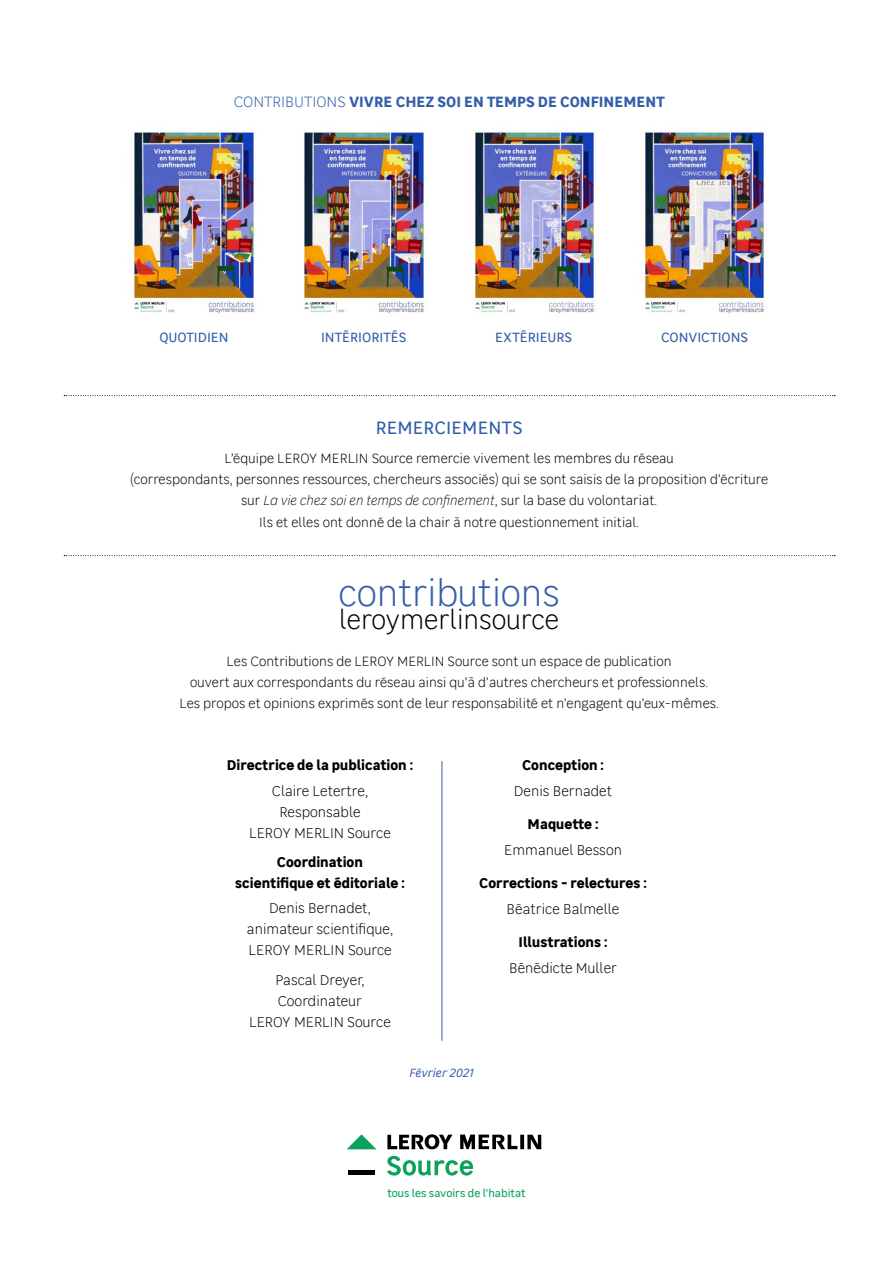
<style>
.page{position:relative;width:893px;height:1263px;background:#fff}
.page>*{position:absolute;margin:0;border:0;box-sizing:border-box;transform-origin:0 0}
.t1{font:300 37.2px "Leroy Merlin Sans";letter-spacing:-.005em;color:#345ea9}
.t2{font:300 27px "Leroy Merlin Sans";letter-spacing:-.005em;color:#000}
.t3{font:18px "Leroy Merlin Sans";color:#345ea9}
.t4{font:700 15px "Leroy Merlin Sans";color:#345ea9}
.t5{font:300 14.25px/21px "Leroy Merlin Sans";color:#000;text-align:center}
.t6{font:700 14.25px/21px "Leroy Merlin Sans";color:#000;text-align:center}
.t7{font:300 13.5px/21px "Leroy Merlin Sans";color:#000;text-align:center}
.t8{font:13.5px "Leroy Merlin Sans";color:#345ea9}
.t9{font:italic 12px "Leroy Merlin Sans";color:#345ea9}
.t10{font:11.1px "Leroy Merlin Sans";color:#0aa25c}
.s1{font-weight:300}
.s2{font-style:italic}
</style>
<div class="page">
<img style="left:303px;top:132px;width:123px;height:182px">
<img style="left:644px;top:132px;width:121px;height:182px">
<img style="left:474px;top:132px;width:121px;height:182px">
<img style="left:133px;top:132px;width:122px;height:182px">
<svg style="left:346px;top:1134px;width:196px;height:42px"></svg>
<hr style="left:442px;top:761px;width:1px;height:280px;background:#345ea9">
<svg style="left:64px;top:395px;width:771px;height:1px"></svg>
<svg style="left:64px;top:555px;width:771px;height:1px"></svg>
<p class="t4" style="left:234px;top:90px;width:433px"><span class="s1">CONTRIBUTIONS</span> VIVRE CHEZ SOI EN TEMPS DE CONFINEMENT</p>
<p class="t8" style="left:159px;top:327px;width:71px">QUOTIDIEN</p>
<p class="t8" style="left:321px;top:327px;width:87px">INTÉRIORITÉS</p>
<p class="t8" style="left:495px;top:327px;width:78px">EXTÉRIEURS</p>
<p class="t8" style="left:661px;top:327px;width:89px">CONVICTIONS</p>
<h3 class="t3" style="left:376px;top:415px;width:148px">REMERCIEMENTS</h3>
<p class="t7" style="left:130px;top:448px;width:640px">L’équipe LEROY MERLIN Source remercie vivement les membres du réseau<br>(correspondants, personnes ressources, chercheurs associés) qui se sont saisis de la proposition d’écriture sur <span class="s2">La vie chez soi en temps de confinement</span>, sur la base du volontariat.<br>Ils et elles ont donné de la chair à notre questionnement initial.</p>
<h1 class="t1" style="left:338px;top:567px;width:223px">contributions</h1>
<h2 class="t2" style="left:339px;top:601px;width:221px">leroymerlinsource</h2>
<p class="t7" style="left:179px;top:650px;width:541px">Les Contributions de LEROY MERLIN Source sont un espace de publication<br>ouvert aux correspondants du réseau ainsi qu’à d’autres chercheurs et professionnels.<br>Les propos et opinions exprimés sont de leur responsabilité et n’engagent qu’eux-mêmes.</p>
<p class="t6" style="left:227px;top:754px;width:188px">Directrice de la publication :</p>
<p class="t5" style="left:249px;top:779px;width:143px">Claire Letertre,<br>Responsable<br>LEROY MERLIN Source</p>
<p class="t6" style="left:235px;top:851px;width:171px">Coordination<br>scientifique et éditoriale :</p>
<p class="t5" style="left:247px;top:897px;width:148px">Denis Bernadet, animateur scientifique,<br>LEROY MERLIN Source</p>
<p class="t5" style="left:249px;top:969px;width:143px">Pascal Dreyer,<br>Coordinateur<br>LEROY MERLIN Source</p>
<p class="t6" style="left:522px;top:754px;width:83px">Conception :</p>
<p class="t5" style="left:514px;top:779px;width:100px">Denis Bernadet</p>
<p class="t6" style="left:528px;top:813px;width:72px">Maquette :</p>
<p class="t5" style="left:504px;top:838px;width:119px">Emmanuel Besson</p>
<p class="t6" style="left:479px;top:872px;width:169px">Corrections - relectures :</p>
<p class="t5" style="left:507px;top:897px;width:114px">Béatrice Balmelle</p>
<p class="t6" style="left:519px;top:931px;width:90px">Illustrations :</p>
<p class="t5" style="left:509px;top:956px;width:110px">Bénédicte Muller</p>
<p class="t9" style="left:409px;top:1065px;width:66px">Février 2021</p>
<p class="t10" style="left:387px;top:1185px;width:140px">tous les savoirs de l’habitat</p>
</div>
